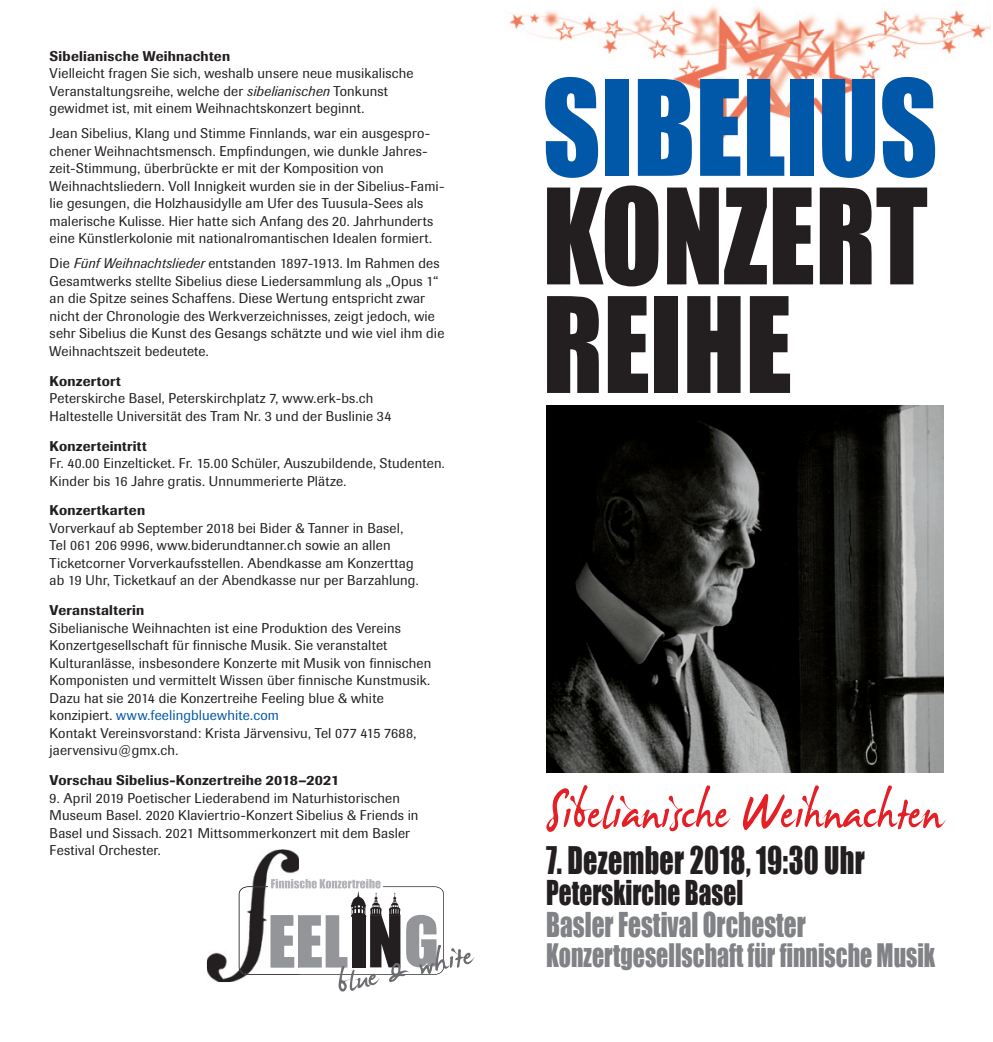
<style>
.page{position:relative;width:993px;height:1042px;background:#fff}
.page>*{position:absolute;margin:0;border:0;box-sizing:border-box;transform-origin:0 0}
.t1{font:122.5px/108.5px "Impact";color:#231f20;scale:.92 1}
.t2{font:122.5px "Impact";color:#0157a8;scale:.92 1}
.t3{font:84px "James Fajardo";letter-spacing:.005em;color:#e41f25;scale:.8 1}
.t4{font:35px "Impact";letter-spacing:.01em;color:#231f20;scale:.8 1}
.t5{font:31.5px "Impact";color:#808285;scale:.8 1}
.t6{font:31.5px "Impact";color:#231f20;scale:.8 1}
.t7{font:29.75px "Impact";color:#808285;scale:.8 1}
.t8{font:14px/17.5px "Imago";letter-spacing:.01em;color:#231f20}
.t9{font:500 14px "Imago";letter-spacing:.015em;color:#231f20}
.s1{font-style:italic}
.s2{color:#0157a8}
</style>
<div class="page">
<img style="left:546px;top:406px;width:397px;height:367px">
<img style="left:509px;top:6px;width:481px;height:138px">
<img style="left:207px;top:849px;width:92px;height:133px">
<svg style="left:239px;top:879px;width:235px;height:112px"></svg>
<p class="t9" style="left:50px;top:47px;width:182px">Sibelianische Weihnachten</p>
<p class="t8" style="left:50px;top:65px;width:365px">Vielleicht fragen Sie sich, weshalb unsere neue musikalische<br>Veranstaltungsreihe, welche der <span class="s1">sibelianischen</span> Tonkunst gewidmet ist, mit einem Weihnachtskonzert beginnt.</p>
<p class="t8" style="left:50px;top:125px;width:396px">Jean Sibelius, Klang und Stimme Finnlands, war ein ausgespro&shy;chener Weihnachtsmensch. Empfindungen, wie dunkle Jahres&shy;zeit-Stimmung, überbrückte er mit der Komposition von Weihnachtsliedern. Voll Innigkeit wurden sie in der Sibelius-Fami&shy;lie gesungen, die Holzhausidylle am Ufer des Tuusula-Sees als malerische Kulisse. Hier hatte sich Anfang des 20. Jahrhunderts eine Künstlerkolonie mit nationalromantischen Idealen formiert.</p>
<p class="t8" style="left:50px;top:255px;width:396px">Die <span class="s1">Fünf Weihnachtslieder</span> entstanden 1897-1913. Im Rahmen des Gesamtwerks stellte Sibelius diese Liedersammlung als „Opus 1“ an die Spitze seines Schaffens. Diese Wertung entspricht zwar nicht der Chronologie des Werkverzeichnisses, zeigt jedoch, wie sehr Sibelius die Kunst des Gesangs schätzte und wie viel ihm die Weihnachtszeit bedeutete.</p>
<p class="t9" style="left:50px;top:372px;width:73px">Konzertort</p>
<p class="t8" style="left:50px;top:389px;width:343px">Peterskirche Basel, Peterskirchplatz 7, www.erk-bs.ch<br>Haltestelle Universität des Tram Nr. 3 und der Buslinie 34</p>
<p class="t9" style="left:50px;top:437px;width:99px">Konzerteintritt</p>
<p class="t8" style="left:50px;top:454px;width:396px">Fr. 40.00 Einzelticket. Fr. 15.00 Schüler, Auszubildende, Studenten.<br>Kinder bis 16 Jahre gratis. Unnummerierte Plätze.</p>
<p class="t9" style="left:50px;top:502px;width:97px">Konzertkarten</p>
<p class="t8" style="left:50px;top:519px;width:370px">Vorverkauf ab September 2018 bei Bider &amp; Tanner in Basel, Tel 061 206 9996, www.biderundtanner.ch sowie an allen Ticketcorner Vorverkaufsstellen. Abendkasse am Konzerttag ab 19 Uhr, Ticketkauf an der Abendkasse nur per Barzahlung.</p>
<p class="t9" style="left:50px;top:602px;width:96px">Veranstalterin</p>
<p class="t8" style="left:50px;top:619px;width:383px">Sibelianische Weihnachten ist eine Produktion des Vereins Konzertgesellschaft für finnische Musik. Sie veranstaltet Kulturanlässe, insbesondere Konzerte mit Musik von finnischen Komponisten und vermittelt Wissen über finnische Kunstmusik.<br>Dazu hat sie 2014 die Konzertreihe Feeling blue &amp; white konzipiert. <span class="s2">www.feelingbluewhite.com<br></span>Kontakt Vereinsvorstand: Krista Järvensivu, Tel 077 415 7688, jaervensivu@gmx.ch.</p>
<p class="t9" style="left:50px;top:772px;width:291px">Vorschau Sibelius-Konzertreihe 2018–2021</p>
<p class="t8" style="left:50px;top:789px;width:370px">9. April 2019 Poetischer Liederabend im Naturhistorischen Museum Basel. 2020 Klaviertrio-Konzert Sibelius &amp; Friends in Basel und Sissach. 2021 Mittsommerkonzert mit dem Basler Festival Orchester.</p>
<h1 class="t2" style="left:542px;top:52px;width:431px">SIBELIUS</h1>
<h1 class="t1" style="left:542px;top:181px;width:420px">KONZERT<br>REIHE</h1>
<h2 class="t3" style="left:546px;top:769px;width:496px">Sibelianische Weihnachten</h2>
<h3 class="t4" style="left:546px;top:838px;width:400px">7. Dezember 2018, 19:30 Uhr</h3>
<h3 class="t6" style="left:546px;top:873px;width:248px">Peterskirche Basel</h3>
<h3 class="t5" style="left:546px;top:905px;width:326px">Basler Festival Orchester</h3>
<h3 class="t7" style="left:546px;top:936px;width:488px">Konzertgesellschaft für finnische Musik</h3>
</div>
